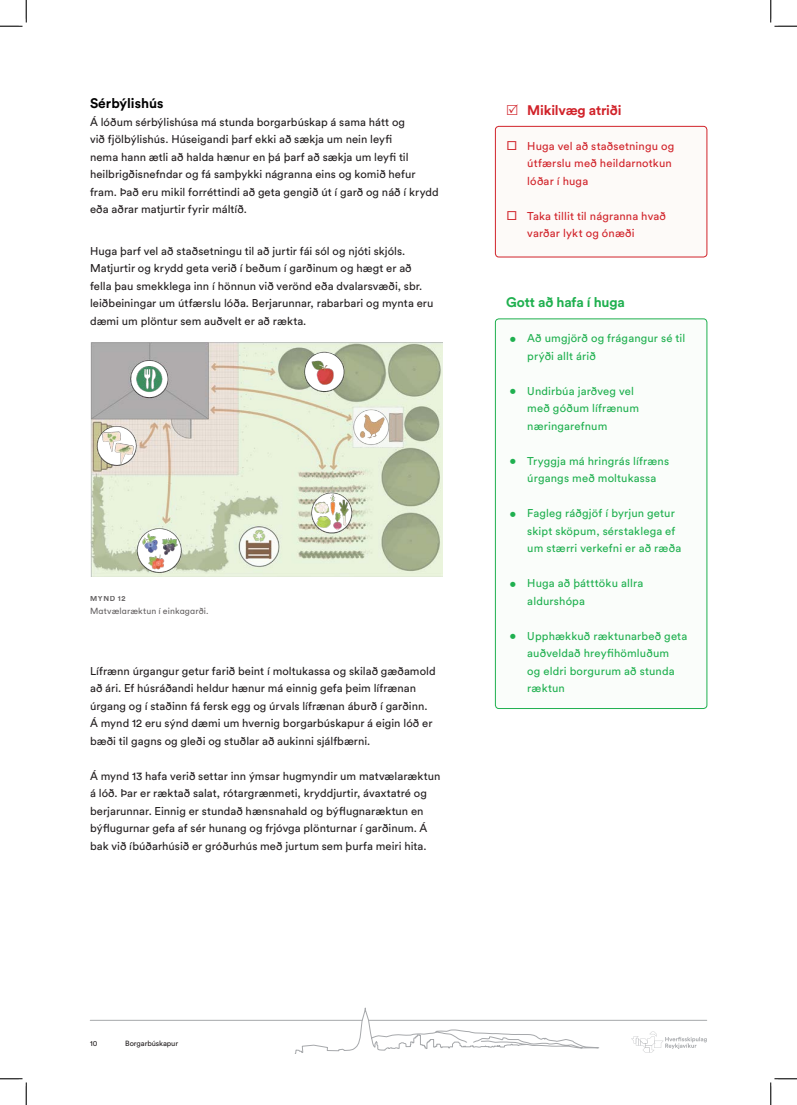
<style>
.page{position:relative;width:797px;height:1105px;background:#fff}
.page>*{position:absolute;margin:0;border:0;box-sizing:border-box;transform-origin:0 0}
.GAHIH_Fyrirsögn{font:700 13.75px "Circular Std";letter-spacing:-.01em;color:#1fb04f}
.t1{font:700 13.75px "Circular Std";letter-spacing:-.015em;color:#d1232a}
.Fyrirsögn_31{font:700 13.75px "Circular Std";color:#000}
.Texti{font:11.25px/17.5px "Circular Std";letter-spacing:.005em;color:#231f20}
.t2{font:11.25px/17.5px "Circular Std";letter-spacing:.015em;color:#1fb04f}
.Fyrirsögn_31-2{font:11.25px/17.5px "Circular Std";letter-spacing:.005em;color:#231f20}
.t3{font:11.25px/17.5px "Circular Std";letter-spacing:.015em;color:#d1232a}
.t4{font:8.75px "Circular Std";letter-spacing:.015em;color:#231f20}
.t5{font:7.5px "Circular Std";letter-spacing:-.01em;color:#231f20}
.t6{font:700 7.5px "Circular Std";letter-spacing:.08em;color:#231f20}
.s1{font-size:12.5px}
</style>
<div class="page">
<svg style="left:295px;top:1007px;width:304px;height:47px"></svg>
<svg style="left:631px;top:1032px;width:75px;height:20px"></svg>
<hr style="left:368px;top:1020px;width:338px;height:1px;background:#a6a8ab">
<hr style="left:90px;top:1020px;width:272px;height:1px;background:#a6a8ab">
<div style="left:495px;top:126px;width:212px;height:131px;background:#fdfaf8;border-radius:4px"></div>
<div style="left:495px;top:126px;width:212px;height:131px;border:1px solid #d1232a;border-radius:4px"></div>
<div style="left:495px;top:319px;width:212px;height:389px;background:#fafdfa;border-radius:4px"></div>
<div style="left:495px;top:319px;width:212px;height:390px;border:1px solid #1fb04f;border-radius:4px"></div>
<img style="left:90px;top:343px;width:352px;height:234px">
<svg style="left:0;top:0;width:27px;height:27px"></svg>
<svg style="left:0;top:1078px;width:27px;height:27px"></svg>
<svg style="left:770px;top:0;width:27px;height:27px"></svg>
<svg style="left:770px;top:1078px;width:27px;height:27px"></svg>
<p class="Fyrirsögn_31" style="left:90px;top:95px;width:75px">Sérbýlishús</p>
<p class="Fyrirsögn_31-2" style="left:90px;top:113px;width:350px">Á lóðum sérbýlishúsa má stunda borgarbúskap á sama hátt og<br>við fjölbýlishús. Húseigandi þarf ekki að sækja um nein leyfi<br>nema hann ætli að halda hænur en þá þarf að sækja um leyfi til heilbrigðisnefndar og fá samþykki nágranna eins og komið hefur fram. Það eru mikil forréttindi að geta gengið út í garð og náð í krydd eða aðrar matjurtir fyrir máltíð.</p>
<p class="Texti" style="left:90px;top:242px;width:345px">Huga þarf vel að staðsetningu til að jurtir fái sól og njóti skjóls.<br>Matjurtir og krydd geta verið í beðum í garðinum og hægt er að fella þau smekklega inn í hönnun við verönd eða dvalarsvæði, sbr. leiðbeiningar um útfærslu lóða. Berjarunnar, rabarbari og mynta eru dæmi um plöntur sem auðvelt er að rækta.</p>
<p class="t6" style="left:90px;top:594px;width:37px">MYND 12</p>
<p class="t4" style="left:90px;top:605px;width:120px">Matvælaræktun í einkagarði.</p>
<p class="Texti" style="left:90px;top:662px;width:347px">Lífrænn úrgangur getur farið beint í moltukassa og skilað gæðamold að ári. Ef húsráðandi heldur hænur má einnig gefa þeim lífrænan úrgang og í staðinn fá fersk egg og úrvals lífrænan áburð í garðinn.<br>Á mynd 12 eru sýnd dæmi um hvernig borgarbúskapur á eigin lóð er bæði til gagns og gleði og stuðlar að aukinni sjálfbærni.</p>
<p class="Texti" style="left:90px;top:767px;width:352px">Á mynd 13 hafa verið settar inn ýmsar hugmyndir um matvælaræktun á lóð. Þar er ræktað salat, rótargrænmeti, kryddjurtir, ávaxtatré og berjarunnar. Einnig er stundað hænsnahald og býflugnaræktun en býflugurnar gefa af sér hunang og frjóvga plönturnar í garðinum. Á bak við íbúðarhúsið er gróðurhús með jurtum sem þurfa meiri hita.</p>
<p class="t1" style="left:527px;top:101px;width:96px">Mikilvæg atriði</p>
<p class="t3" style="left:527px;top:137px;width:148px;text-indent:-21px"><span class="s1">□</span> Huga vel að staðsetningu og útfærslu með heildarnotkun lóðar í huga</p>
<p class="t3" style="left:527px;top:207px;width:140px;text-indent:-21px"><span class="s1">□</span> Taka tillit til nágranna hvað varðar lykt og ónæði</p>
<p class="GAHIH_Fyrirsögn" style="left:506px;top:293px;width:120px">Gott að hafa í huga</p>
<p class="t2" style="left:527px;top:329px;width:159px;text-indent:-18px"><span class="s1">•</span> Að umgjörð og frágangur sé til prýði allt árið</p>
<p class="t2" style="left:527px;top:382px;width:113px;text-indent:-18px"><span class="s1">•</span> Undirbúa jarðveg vel með góðum lífrænum næringarefnum</p>
<p class="t2" style="left:509px;top:452px;width:161px;text-align:center"><span class="s1">•</span> Tryggja má hringrás lífræns úrgangs með moltukassa</p>
<p class="t2" style="left:527px;top:504px;width:155px;text-indent:-18px"><span class="s1">•</span> Fagleg ráðgjöf í byrjun getur skipt sköpum, sérstaklega ef um stærri verkefni er að ræða</p>
<p class="t2" style="left:527px;top:574px;width:117px;text-indent:-18px"><span class="s1">•</span> Huga að þátttöku allra aldurshópa</p>
<p class="t2" style="left:527px;top:627px;width:161px;text-indent:-18px"><span class="s1">•</span> Upphækkuð ræktunarbeð geta auðveldað hreyfihömluðum<br>og eldri borgurum að stunda ræktun</p>
<p class="t5" style="left:90px;top:1039px;width:9px">10</p>
<p class="t5" style="left:125px;top:1039px;width:54px">Borgarbúskapur</p>
</div>
